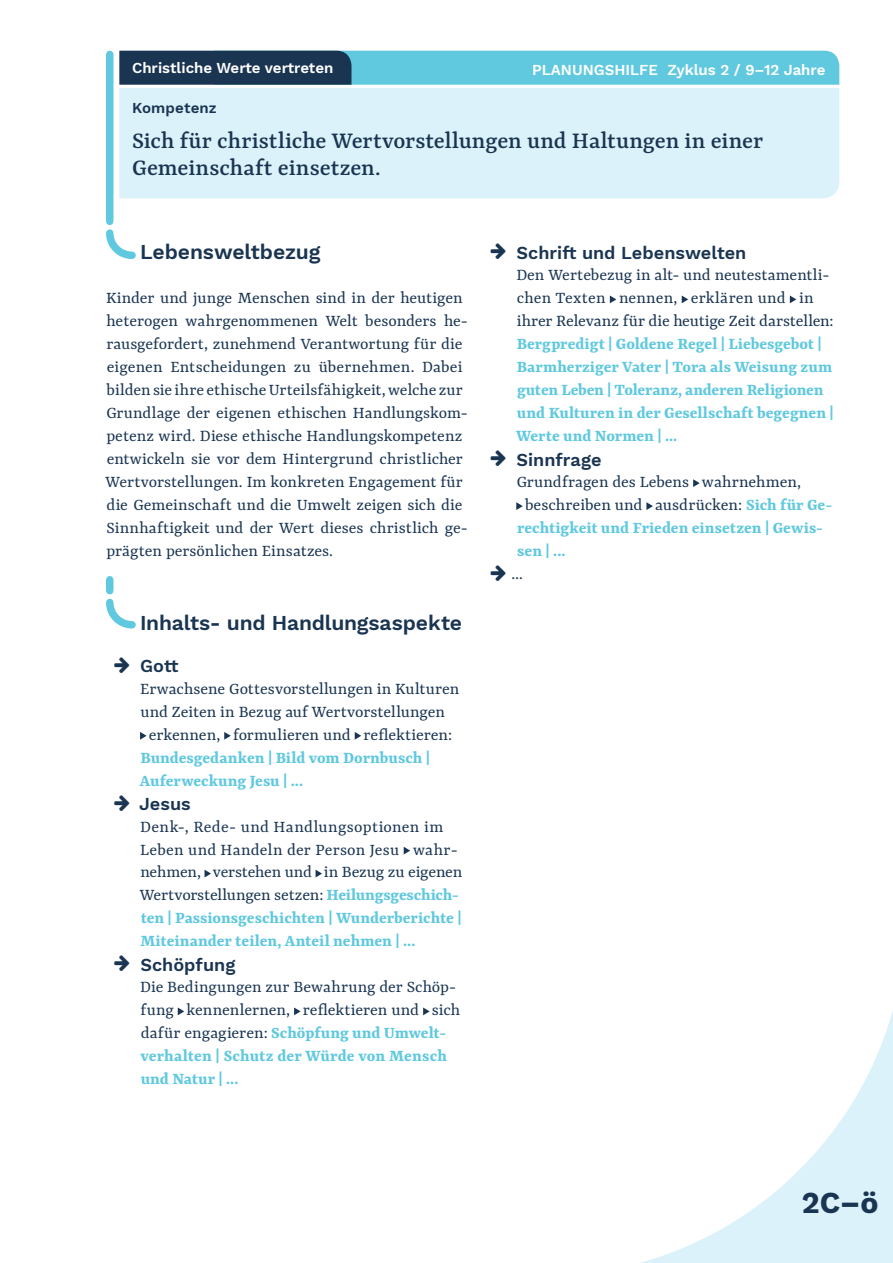
<style>
.page{position:relative;width:893px;height:1263px;background:#fff}
.page>*{position:absolute;margin:0;border:0;box-sizing:border-box;transform-origin:0 0}
.t1{font:700 30px "Work Sans";color:#1a3552}
.t2{font:500 25.5px/27px "Rasa";color:#1a3552}
.t3{font:600 20.85px "Work Sans";letter-spacing:-.01em;color:#1a3552}
.t4{font:18px/23px "Rasa";color:#1a3552}
.t5{font:700 18px/23px "Rasa";color:#60c9df}
.t6{font:600 18px "Work Sans";color:#1a3552}
.t7{font:600 15px "Work Sans";color:#fff}
.t8{font:600 15px "Work Sans";letter-spacing:.01em;color:#1a3552}
.s1{font-weight:700;color:#60c9df}
</style>
<div class="page">
<svg style="left:423px;top:1011px;width:469px;height:251px"></svg>
<div style="left:106px;top:54px;width:7px;height:167px;background:#60c9df"></div>
<div style="left:119px;top:88px;width:720px;height:110px;background:#dcf2fa"></div>
<svg style="left:106px;top:229px;width:30px;height:30px"></svg>
<div style="left:106px;top:579px;width:7px;height:11px;background:#60c9df"></div>
<svg style="left:106px;top:598px;width:30px;height:31px"></svg>
<svg style="left:140px;top:732px;width:6px;height:7px"></svg>
<svg style="left:224px;top:732px;width:7px;height:7px"></svg>
<svg style="left:354px;top:732px;width:7px;height:7px"></svg>
<svg style="left:403px;top:846px;width:7px;height:8px"></svg>
<svg style="left:204px;top:869px;width:7px;height:8px"></svg>
<svg style="left:315px;top:869px;width:7px;height:8px"></svg>
<svg style="left:178px;top:1007px;width:6px;height:8px"></svg>
<svg style="left:294px;top:1007px;width:6px;height:8px"></svg>
<svg style="left:423px;top:1007px;width:6px;height:8px"></svg>
<svg style="left:609px;top:295px;width:7px;height:8px"></svg>
<svg style="left:681px;top:295px;width:7px;height:8px"></svg>
<svg style="left:789px;top:295px;width:7px;height:8px"></svg>
<svg style="left:693px;top:479px;width:6px;height:8px"></svg>
<svg style="left:516px;top:502px;width:6px;height:8px"></svg>
<svg style="left:646px;top:502px;width:6px;height:8px"></svg>
<svg style="left:119px;top:51px;width:720px;height:34px;background:#4b9ab2"></svg>
<p class="t7" style="left:132px;top:59px;width:203px">Christliche Werte vertreten</p>
<p class="t7" style="left:532px;top:61px;width:295px">PLANUNGSHILFE Zyklus 2 / 9–12 Jahre</p>
<p class="t8" style="left:132px;top:99px;width:86px">Kompetenz</p>
<h2 class="t2" style="left:132px;top:128px;width:632px">Sich für christliche Wertvorstellungen und Haltungen in einer<br>Gemeinschaft einsetzen.</h2>
<p class="t3" style="left:140px;top:240px;width:182px">Lebensweltbezug</p>
<p class="t4" style="left:106px;top:287px;width:363px">Kinder und junge Menschen sind in der heutigen heterogen wahrgenommenen Welt besonders he&shy;rausgefordert, zunehmend Verantwortung für die eigenen Entscheidungen zu übernehmen. Dabei bilden sie ihre ethische Urteilsfähigkeit, welche zur Grundlage der eigenen ethischen Handlungskom&shy;petenz wird. Diese ethische Handlungskompetenz entwickeln sie vor dem Hintergrund christlicher Wertvorstellungen. Im konkreten Engagement für die Gemeinschaft und die Umwelt zeigen sich die Sinnhaftigkeit und der Wert dieses christlich ge&shy;prägten persönlichen Einsatzes.</p>
<p class="t3" style="left:140px;top:610px;width:323px">Inhalts- und Handlungsaspekte</p>
<p class="t6" style="left:140px;top:655px;width:40px">Gott</p>
<p class="t4" style="left:140px;top:677px;width:320px">Erwachsene Gottesvorstellungen in Kulturen</p>
<p class="t4" style="left:140px;top:700px;width:306px">und Zeiten in Bezug auf Wertvorstellungen</p>
<p class="t4" style="left:149px;top:723px;width:305px">erkennen, formulieren und reflektieren:</p>
<p class="t5" style="left:140px;top:746px;width:292px">Bundesgedanken | Bild vom Dornbusch |<br>Auferweckung Jesu | ...</p>
<p class="t6" style="left:139px;top:793px;width:53px">Jesus</p>
<p class="t4" style="left:140px;top:815px;width:324px">Denk-, Rede- und Handlungsoptionen im Leben und Handeln der Person Jesu wahr&shy;nehmen, verstehen und in Bezug zu eigenen Wertvorstellungen setzen: <span class="s1">Heilungsgeschich&shy;ten | Passionsgeschichten | Wunderberichte | Miteinander teilen, Anteil nehmen | ...</span></p>
<p class="t6" style="left:140px;top:953px;width:97px">Schöpfung</p>
<p class="t4" style="left:140px;top:976px;width:321px">Die Bedingungen zur Bewahrung der Schöp&shy;fung kennenlernen, reflektieren und sich dafür engagieren: <span class="s1">Schöpfung und Umwelt&shy;verhalten | Schutz der Würde von Mensch und Natur | ...</span></p>
<p class="t6" style="left:516px;top:242px;width:231px">Schrift und Lebenswelten</p>
<p class="t4" style="left:516px;top:264px;width:319px">Den Wertebezug in alt- und neutestamentli&shy;chen Texten nennen, erklären und in ihrer Relevanz für die heutige Zeit darstellen:</p>
<p class="t5" style="left:516px;top:333px;width:319px">Bergpredigt | Goldene Regel | Liebesgebot | Barmherziger Vater | Tora als Weisung zum guten Leben | Toleranz, anderen Religionen und Kulturen in der Gesellschaft begegnen | Werte und Normen | ...</p>
<p class="t6" style="left:516px;top:449px;width:87px">Sinnfrage</p>
<p class="t4" style="left:516px;top:471px;width:286px">Grundfragen des Lebens wahrnehmen,</p>
<p class="t4" style="left:525px;top:494px;width:308px">beschreiben und ausdrücken: <span class="s1">Sich für Ge-</span></p>
<p class="t5" style="left:517px;top:517px;width:307px">rechtigkeit und Frieden einsetzen | Gewis-</p>
<p class="t5" style="left:517px;top:540px;width:50px">sen | ...</p>
<p class="t4" style="left:511px;top:563px;width:13px">…</p>
<h1 class="t1" style="left:801px;top:1184px;width:78px">2C–ö</h1>
</div>
